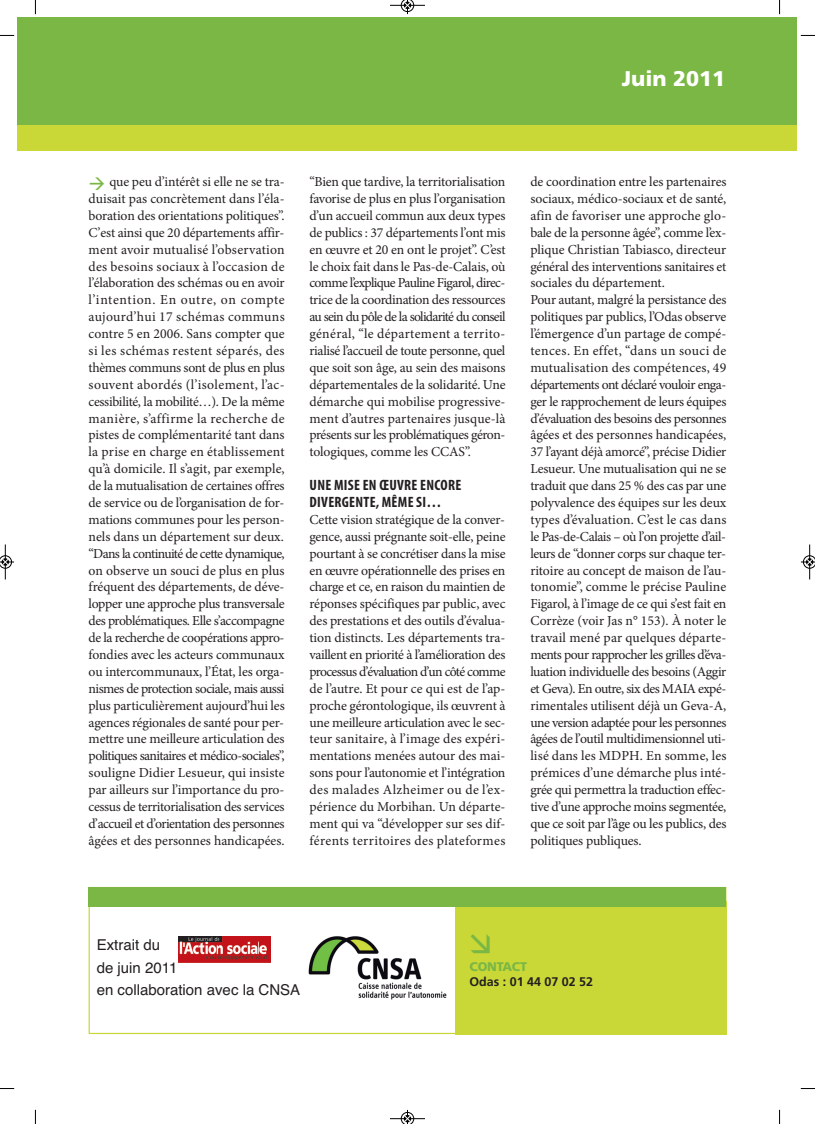
<style>
.page{position:relative;width:815px;height:1124px;background:#fff}
.page>*{position:absolute;margin:0;border:0;box-sizing:border-box;transform-origin:0 0}
.t1{font:900 21.25px "Frutiger";color:#fff}
.t2{font:15px/22.5px "Helvetica";color:#231f20}
.t3{font:700 condensed 15px/16.9px "Myriad Pro";letter-spacing:.02em;color:#231f20}
.t4{font:13.75px/16.9px "Minion Pro";letter-spacing:-.015em;color:#231f20;text-align:justify}
.t5{font:700 12.5px "Frutiger";color:#231f20}
.t6{font:900 12.5px "Frutiger";letter-spacing:-.02em;color:#7bb744}
</style>
<div class="page">
<div style="left:455px;top:900px;width:271px;height:133px;background:#c9d837"></div>
<div style="left:18px;top:18px;width:779px;height:132px;background:#7bb744"></div>
<div style="left:18px;top:125px;width:779px;height:25px;background:#c9d837"></div>
<img style="left:308px;top:936px;width:139px;height:64px">
<div style="left:89px;top:886px;width:637px;height:20px;background:#7bb744"></div>
<img style="left:178px;top:936px;width:93px;height:26px">
<svg style="left:35px;top:0;width:1px;height:14px"></svg>
<svg style="left:0;top:35px;width:14px;height:1px"></svg>
<svg style="left:779px;top:0;width:1px;height:14px"></svg>
<svg style="left:801px;top:35px;width:14px;height:1px"></svg>
<svg style="left:35px;top:1109px;width:1px;height:14px"></svg>
<svg style="left:0;top:1088px;width:14px;height:1px"></svg>
<svg style="left:779px;top:1109px;width:1px;height:14px"></svg>
<svg style="left:801px;top:1088px;width:14px;height:1px"></svg>
<hr style="left:390px;top:5px;width:35px;height:1px;background:#000">
<svg style="left:401px;top:0;width:13px;height:14px"></svg>
<hr style="left:390px;top:1118px;width:35px;height:1px;background:#000">
<svg style="left:401px;top:1109px;width:13px;height:14px"></svg>
<hr style="left:5px;top:544px;width:1px;height:35px;background:#000">
<svg style="left:0;top:555px;width:14px;height:13px"></svg>
<hr style="left:809px;top:544px;width:1px;height:35px;background:#000">
<svg style="left:801px;top:555px;width:14px;height:13px"></svg>
<h1 class="t1" style="left:622px;top:70px;width:105px">Juin 2011</h1>
<p class="t4" style="left:89px;top:174px;width:198px;text-indent:21px">que peu d’intérêt si elle ne se tra&shy;duisait pas concrètement dans l’éla&shy;boration des orientations politiques”.<br>C’est ainsi que 20 départements affir&shy;ment avoir mutualisé l’observation des besoins sociaux à l’occasion de l’élaboration des schémas ou en avoir l’intention. En outre, on compte aujourd’hui 17 schémas communs contre 5 en 2006. Sans compter que si les schémas restent séparés, des thèmes communs sont de plus en plus souvent abordés (l’isolement, l’ac&shy;cessibilité, la mobilité…). De la même manière, s’affirme la recherche de pistes de complémentarité tant dans la prise en charge en établissement qu’à domicile. Il s’agit, par exemple, de la mutualisation de certaines offres de service ou de l’organisation de for&shy;mations communes pour les person&shy;nels dans un département sur deux. “Dans la continuité de cette dynamique, on observe un souci de plus en plus fréquent des départements, de déve&shy;lopper une approche plus transversale des problématiques. Elle s’accompagne de la recherche de coopérations appro&shy;fondies avec les acteurs communaux ou intercommunaux, l’État, les orga&shy;nismes de protection sociale, mais aussi plus particulièrement aujourd’hui les agences régionales de santé pour per&shy;mettre une meilleure articulation des politiques sanitaires et médico-sociales”, souligne Didier Lesueur, qui insiste par ailleurs sur l’importance du pro&shy;cessus de territorialisation des services d’accueil et d’orientation des personnes âgées et des personnes handicapées.</p>
<p class="t4" style="left:309px;top:174px;width:198px">“Bien que tardive, la territorialisation favorise de plus en plus l’organisation d’un accueil commun aux deux types de publics : 37 départements l’ont mis en œuvre et 20 en ont le projet”. C’est le choix fait dans le Pas-de-Calais, où comme l’explique Pauline Figarol, direc&shy;trice de la coordination des ressources au sein du pôle de la solidarité du conseil général, “le département a territo&shy;rialisé l’accueil de toute personne, quel que soit son âge, au sein des maisons départementales de la solidarité. Une démarche qui mobilise progressive&shy;ment d’autres partenaires jusque-là présents sur les problématiques géron&shy;tologiques, comme les CCAS”.</p>
<p class="t3" style="left:310px;top:478px;width:153px">UNE MISE EN ŒUVRE ENCORE<br>DIVERGENTE, MÊME SI…</p>
<p class="t4" style="left:309px;top:512px;width:198px">Cette vision stratégique de la conver&shy;gence, aussi prégnante soit-elle, peine pourtant à se concrétiser dans la mise en œuvre opérationnelle des prises en charge et ce, en raison du maintien de réponses spécifiques par public, avec des prestations et des outils d’évalua&shy;tion distincts. Les départements tra&shy;vaillent en priorité à l’amélioration des processus d’évaluation d’un côté comme de l’autre. Et pour ce qui est de l’ap&shy;proche gérontologique, ils œu vrent à une meilleure articulation avec le sec&shy;teur sanitaire, à l’image des expéri&shy;mentations menées autour des mai&shy;sons pour l’autonomie et l’intégration des malades Alzheimer ou de l’ex&shy;périence du Morbihan. Un départe&shy;ment qui va “développer sur ses dif&shy;férents territoires des plateformes</p>
<p class="t4" style="left:530px;top:174px;width:198px;text-align:left">de coordination entre les partenaires sociaux, médico-sociaux et de santé, afin de favoriser une approche glo&shy;bale de la personne âgée”, comme l’ex&shy;plique Christian Tabiasco, directeur général des interventions sanitaires et sociales du département.<br>Pour autant, malgré la persistance des politiques par publics, l’Odas observe l’émergence d’un partage de compé&shy;tences. En effet, “dans un souci de mutualisation des compétences, 49 départements ont déclaré vouloir enga&shy;ger le rapprochement de leurs équipes d’évaluation des besoins des personnes âgées et des personnes handicapées, 37 l’ayant déjà amorcé”, précise Didier Lesueur. Une mutualisation qui ne se traduit que dans 25 % des cas par une polyvalence des équipes sur les deux types d’évaluation. C’est le cas dans le Pas-de-Calais – où l’on projette d’ail&shy;leurs de “donner corps sur chaque ter&shy;ritoire au concept de maison de l’au&shy;tonomie”, comme le précise Pauline Figarol, à l’image de ce qui s’est fait en Corrèze (voir Jas n° 153). À noter le travail mené par quelques départe&shy;ments pour rapprocher les grilles d’éva&shy;luation individuelle des besoins (Aggir et Geva). En outre, six des MAIA expé&shy;rimentales utilisent déjà un Geva-A, une version adaptée pour les personnes âgées de l’outil multidimensionnel uti&shy;lisé dans les MDPH. En somme, les prémices d’une démarche plus inté&shy;grée qui permettra la traduction effec&shy;tive d’une approche moins segmentée, que ce soit par l’âge ou les publics, des politiques publiques.</p>
<p class="t2" style="left:97px;top:935px;width:205px">Extrait du<br>de juin 2011<br>en collaboration avec la CNSA</p>
<p class="t6" style="left:470px;top:961px;width:59px">CONTACT</p>
<p class="t5" style="left:470px;top:976px;width:125px">Odas : 01 44 07 02 52</p>
</div>
